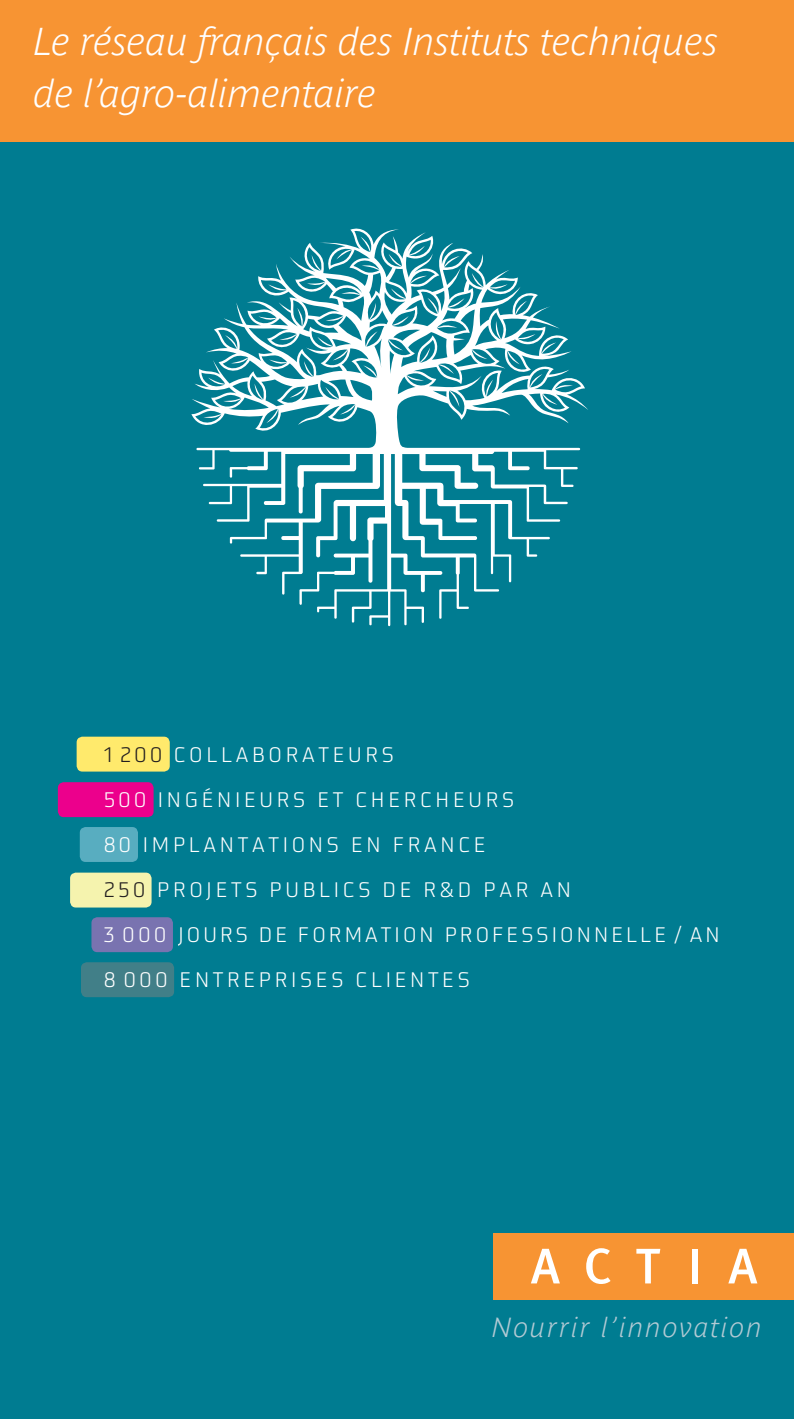
<style>
.page{position:relative;width:794px;height:1419px;background:#007c91}
.page>*{position:absolute;margin:0;border:0;box-sizing:border-box;transform-origin:0 0}
.t1{font:italic 700 38.5px/52.5px "Parisine Plus Clair";color:#fff}
.t2{font:italic 700 27.3px "Parisine Plus Clair";letter-spacing:.07em;color:#b2cad4}
.t3{font:300 20.47px "Utility OT";letter-spacing:.15em;color:#fff}
.t4{font:300 20.47px/44.6px "Utility OT";letter-spacing:.12em;color:#fff}
.s1{color:#231f20}
</style>
<div class="page">
<div style="left:0;top:0;width:794px;height:142px;background:#f79433"></div>
<svg style="left:191px;top:228px;width:397px;height:398px"></svg>
<div style="left:493px;top:1232px;width:301px;height:67px;background:#f79433"></div>
<svg style="left:531px;top:1249px;width:29px;height:34px"></svg>
<svg style="left:586px;top:1248px;width:24px;height:36px"></svg>
<svg style="left:636px;top:1249px;width:24px;height:34px"></svg>
<div style="left:691px;top:1249px;width:6px;height:34px;background:#fff"></div>
<svg style="left:728px;top:1249px;width:29px;height:34px"></svg>
<div style="left:77px;top:737px;width:93px;height:34px;background:#ffea6c;border-radius:6px"></div>
<div style="left:58px;top:782px;width:96px;height:35px;background:#ec008c;border-radius:6px"></div>
<div style="left:80px;top:827px;width:58px;height:35px;background:#58adc0;border-radius:6px"></div>
<div style="left:70px;top:872px;width:82px;height:35px;background:#f5f3ae;border-radius:6px"></div>
<div style="left:91px;top:917px;width:82px;height:35px;background:#7973b0;border-radius:6px"></div>
<div style="left:81px;top:962px;width:93px;height:35px;background:#417f88;border-radius:6px"></div>
<h1 class="t1" style="left:34px;top:15px;width:686px">Le réseau français des Instituts techniques de l’agro-alimentaire</h1>
<p class="t3" style="left:104px;top:743px;width:292px"><span class="s1">1 200</span> COLLABORATEURS</p>
<p class="t3" style="left:104px;top:788px;width:412px">500 INGÉNIEURS ET CHERCHEURS</p>
<p class="t3" style="left:104px;top:833px;width:383px">80 IMPLANTATIONS EN FRANCE</p>
<p class="t3" style="left:104px;top:878px;width:469px"><span class="s1">250</span> PROJETS PUBLICS DE R&amp;D PAR AN</p>
<p class="t4" style="left:104px;top:913px;width:618px">3 000 JOURS DE FORMATION PROFESSIONNELLE / AN<br>8 000 ENTREPRISES CLIENTES</p>
<h2 class="t2" style="left:492px;top:1312px;width:271px">Nourrir l’innovation</h2>
</div>
